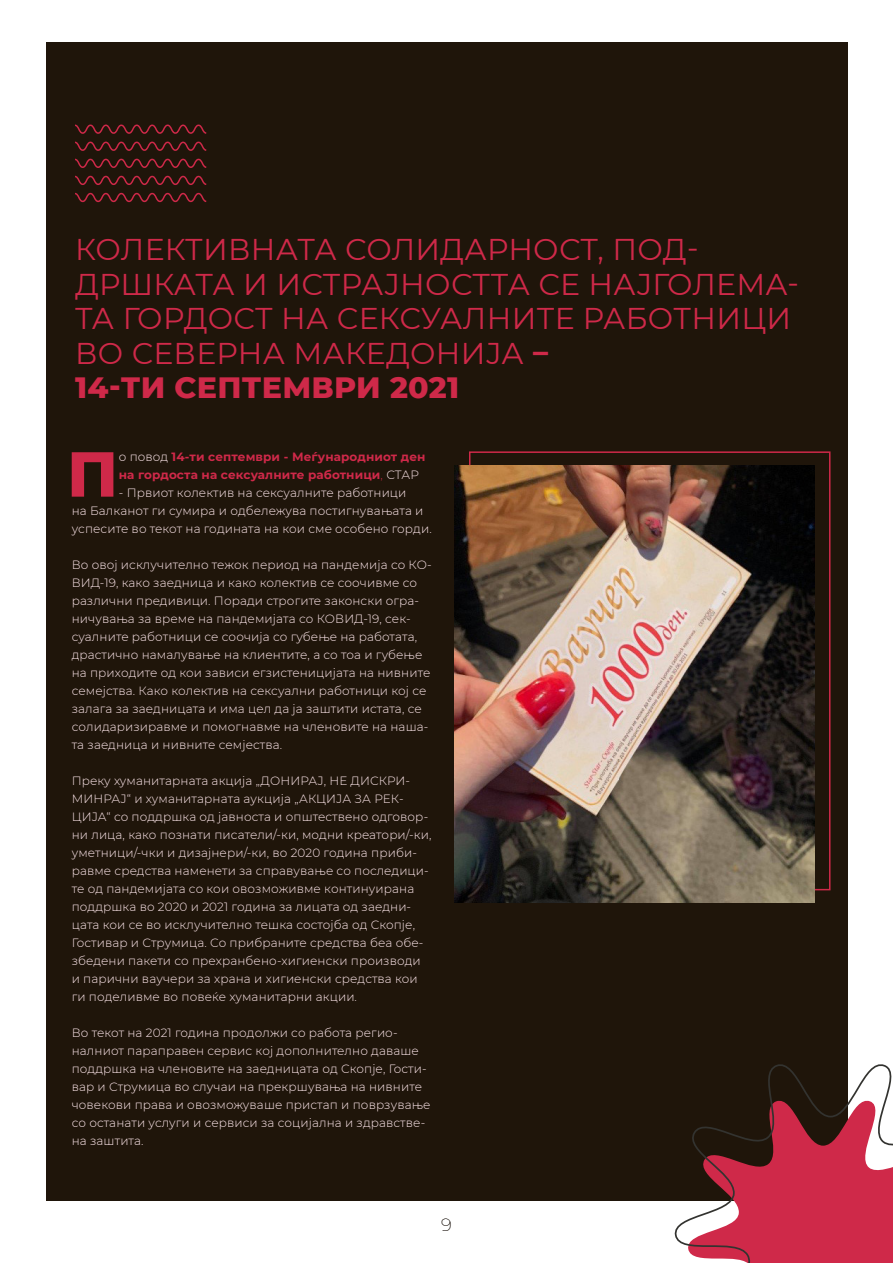
<style>
.page{position:relative;width:893px;height:1263px;background:#fff}
.page>*{position:absolute;margin:0;border:0;box-sizing:border-box;transform-origin:0 0}
.text{font:800 63.45px "Montserrat";color:#cf2949}
.golem_naslov{font:30px/34.5px "Montserrat";letter-spacing:.01em;color:#cf2949}
.golem_naslov-2{font:800 30px "Montserrat";letter-spacing:.01em;color:#cf2949}
.t1{font:100 18px "Montserrat";color:#1f150a}
.text-2{font:300 12px/18px "Montserrat";letter-spacing:.01em;color:#ffe8ec}
.text-3{font:700 12px/18px "Montserrat";letter-spacing:.01em;color:#cf2949}
.s1{font-weight:800}
.s2{font-weight:300;color:#ffe8ec}
.s3{font-weight:300}
</style>
<div class="page">
<div style="left:47px;top:43px;width:801px;height:1158px;background:#1f150a"></div>
<img style="left:454px;top:465px;width:360px;height:438px">
<svg style="left:75px;top:124px;width:132px;height:79px"></svg>
<svg style="left:674px;top:1064px;width:219px;height:199px"></svg>
<p class="golem_naslov" style="left:75px;top:231px;width:726px">КОЛЕКТИВНАТА СОЛИДАРНОСТ, ПОД-<br>ДРШКАТА И ИСТРАЈНОСТТА СЕ НАЈГОЛЕМА-<br>ТА ГОРДОСТ НА СЕКСУАЛНИТЕ РАБОТНИЦИ<br>ВО СЕВЕРНА МАКЕДОНИЈА <span class="s1">–</span></p>
<p class="golem_naslov-2" style="left:75px;top:366px;width:386px">14-ТИ СЕПТЕМВРИ 2021</p>
<p class="text" style="left:67px;top:428px;width:53px">П</p>
<p class="text-3" style="left:119px;top:447px;width:308px"><span class="s2">о повод</span> 14-ти септември - Меѓународниот ден на гордоста на сексуалните работници<span class="s3">,</span> <span class="s2">СТАР</span></p>
<p class="text-2" style="left:72px;top:483px;width:362px;text-indent:47px">- Првиот колектив на сексуалните работници<br>на Балканот ги сумира и одбележува постигнувањата и успесите во текот на годината на кои сме особено горди.</p>
<p class="text-2" style="left:72px;top:555px;width:362px">Во овој исклучително тежок период на пандемија со КО-ВИД-19, како заедница и како колектив се соочивме со различни предивици. Поради строгите законски огра&shy;ничувања за време на пандемијата со КОВИД-19, сек&shy;суалните работници се соочија со губење на работата, драстично намалување на клиентите, а со тоа и губење на приходите од кои зависи егзистеницијата на нивните семејства. Како колектив на сексуални работници кој се залага за заедницата и има цел да ја заштити истата, се солидаризиравме и помогнавме на членовите на наша&shy;та заедница и нивните семјества.</p>
<p class="text-2" style="left:72px;top:771px;width:361px">Преку хуманитарната акција „ДОНИРАЈ, НЕ ДИСКРИ-МИНРАЈ“ и хуманитарната аукција „АКЦИЈА ЗА РЕК-ЦИЈА“ со поддршка од јавноста и општествено одговор&shy;ни лица, како познати писатели/-ки, модни креатори/-ки, уметници/-чки и дизајнери/-ки, во 2020 година приби&shy;равме средства наменети за справување со последици&shy;те од пандемијата со кои овозможивме континуирана поддршка во 2020 и 2021 година за лицата од заедни&shy;цата кои се во исклучително тешка состојба од Скопје, Гостивар и Струмица. Со прибраните средства беа обе&shy;збедени пакети со прехранбено-хигиенски производи и парични ваучери за храна и хигиенски средства кои ги поделивме во повеќе хуманитарни акции.</p>
<p class="text-2" style="left:72px;top:1023px;width:360px">Во текот на 2021 година продолжи со работа регио&shy;налниот параправен сервис кој дополнително даваше поддршка на членовите на заедницата од Скопје, Гости&shy;вар и Струмица во случаи на прекршувања на нивните човекови права и овозможуваше пристап и поврзување со останати услуги и сервиси за социјална и здравстве&shy;на заштита.</p>
<p class="t1" style="left:441px;top:1212px;width:12px">9</p>
</div>
